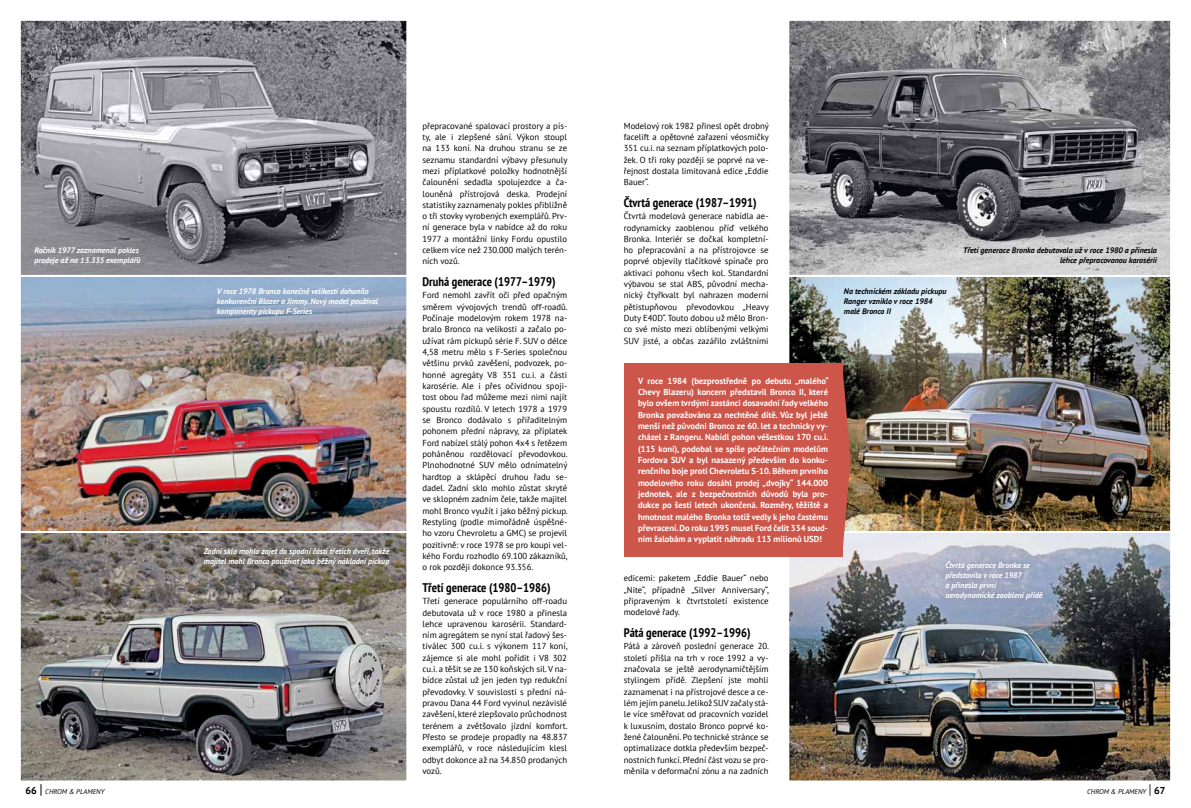
<style>
.page{position:relative;width:1191px;height:808px;background:#fff}
.page>*{position:absolute;margin:0;border:0;box-sizing:border-box;transform-origin:0 0}
.t1{font:700 condensed 12.5px "PT Sans";color:#000}
.t2{font:8.7px/11.3px "PT Sans";color:#000;text-align:justify}
.t3{font:700 8.7px/11.3px "PT Sans";color:#fff;text-align:justify}
.t4{font:italic 700 8px/10px "PT Sans";color:#fff}
.t5{font:italic 700 8px/10px "PT Sans";color:#000;text-align:right}
.t6{font:italic 7px "PT Sans";color:#000}
.s1{font-weight:700;font-style:normal;font-size:10px}
.s2{font-style:normal;font-size:14px}
</style>
<div class="page">
<img style="left:22px;top:22px;width:383px;height:757px">
<div style="left:19px;top:19px;width:389px;height:258px;border:2px solid #fff"></div>
<div style="left:19px;top:275px;width:389px;height:258px;border:2px solid #fff"></div>
<div style="left:19px;top:531px;width:389px;height:251px;border:2px solid #fff"></div>
<div style="left:198px;top:541px;width:198px;height:30px;background:#6a6866;opacity:.75"></div>
<img style="left:790px;top:22px;width:379px;height:757px">
<div style="left:787px;top:19px;width:385px;height:258px;border:2px solid #fff"></div>
<div style="left:787px;top:275px;width:385px;height:258px;border:2px solid #fff"></div>
<div style="left:787px;top:531px;width:385px;height:251px;border:2px solid #fff"></div>
<div style="left:939px;top:555px;width:110px;height:51px;background:#9493af;opacity:.75"></div>
<svg style="left:842px;top:363px;width:8px;height:193px;background:#a56155"></svg>
<div style="left:624px;top:363px;width:218px;height:193px;background:#cd564a"></div>
<p class="t4" style="left:34px;top:245px;width:108px">Ročník 1977 zaznamenal pokles prodeje až na 13.335 exemplářů</p>
<p class="t4" style="left:217px;top:286px;width:162px">V roce 1978 Bronco konečně velikostí dohonilo konkurenční Blazer a Jimmy. Nový model používal komponenty pickupu F-Series</p>
<p class="t4" style="left:204px;top:546px;width:187px">Zadní sklo mohlo zajet do spodní části třetích dveří, takže majitel mohl Bronco používat jako běžný nákladní pickup</p>
<p class="t2" style="left:422px;top:120px;width:146px">přepracované spalovací prostory a pís&shy;ty, ale i zlepšené sání. Výkon stoupl na 133 koní. Na druhou stranu se ze seznamu standardní výbavy přesunuly mezi příplatkové položky hodnotnější čalounění sedadla spolujezdce a ča&shy;louněná přístrojová deska. Prodejní statistiky zaznamenaly pokles přibližně o tři stovky vyrobených exemplářů. Prv&shy;ní generace byla v nabídce až do roku 1977 a montážní linky Fordu opustilo celkem více než 230.000 malých terén&shy;ních vozů.</p>
<h1 class="t1" style="left:422px;top:273px;width:134px">Druhá generace (1977–1979)</h1>
<p class="t2" style="left:422px;top:290px;width:147px">Ford nemohl zavřít oči před opačným směrem vývojových trendů off-roadů.<br>Počínaje modelovým rokem 1978 na&shy;bralo Bronco na velikosti a začalo po&shy;užívat rám pickupů série F. SUV o délce 4,58 metru mělo s F-Series společnou většinu prvků zavěšení, podvozek, po&shy;honné agregáty V8 351 cu.i. a části karosérie. Ale i přes očividnou spoji&shy;tost obou řad můžeme mezi nimi najít spoustu rozdílů. V letech 1978 a 1979 se Bronco dodávalo s přiřaditelným pohonem přední nápravy, za příplatek Ford nabízel stálý pohon 4x4 s řetězem poháněnou rozdělovací převodovkou.<br>Plnohodnotné SUV mělo odnímatelný hardtop a sklápěcí druhou řadu se&shy;dadel. Zadní sklo mohlo zůstat skryté ve sklopném zadním čele, takže majitel mohl Bronco využít i jako běžný pickup.<br>Restyling (podle mimořádně úspěšné&shy;ho vzoru Chevroletu a GMC) se projevil pozitivně: v roce 1978 se pro koupi vel&shy;kého Fordu rozhodlo 69.100 zákazníků, o rok později dokonce 93.356.</p>
<h1 class="t1" style="left:422px;top:579px;width:130px">Třetí generace (1980–1986)</h1>
<p class="t2" style="left:422px;top:595px;width:147px">Třetí generace populárního off-roadu debutovala už v roce 1980 a přinesla lehce upravenou karosérii. Standard&shy;ním agregátem se nyní stal řadový šes&shy;tiválec 300 cu.i. s výkonem 117 koní, zájemce si ale mohl pořídit i V8 302 cu.i. a těšit se ze 130 koňských sil. V na&shy;bídce zůstal už jen jeden typ redukční převodovky. V souvislosti s přední ná&shy;pravou Dana 44 Ford vyvinul nezávislé zavěšení, které zlepšovalo průchodnost terénem a zvětšovalo jízdní komfort.<br>Přesto se prodeje propadly na 48.837 exemplářů, v roce následujícím klesl odbyt dokonce až na 34.850 prodaných vozů.</p>
<p class="t2" style="left:624px;top:120px;width:146px">Modelový rok 1982 přinesl opět drobný facelift a opětovné zařazení véosmičky 351 cu.i. na seznam příplatkových polo&shy;žek. O tři roky později se poprvé na ve&shy;řejnost dostala limitovaná edice „Eddie Bauer“.</p>
<h1 class="t1" style="left:624px;top:194px;width:134px">Čtvrtá generace (1987–1991)</h1>
<p class="t2" style="left:624px;top:210px;width:146px">Čtvrtá modelová generace nabídla ae&shy;rodynamicky zaoblenou příď velkého Bronka. Interiér se dočkal kompletní&shy;ho přepracování a na přístrojovce se poprvé objevily tlačítkové spínače pro aktivaci pohonu všech kol. Standardní výbavou se stal ABS, původní mecha&shy;nický čtyřkvalt byl nahrazen moderní pětistupňovou převodovkou „Heavy Duty E40D“. Touto dobou už mělo Bron&shy;co své místo mezi oblíbenými velkými SUV jisté, a občas zazářilo zvláštními</p>
<p class="t3" style="left:638px;top:375px;width:192px">V roce 1984 (bezprostředně po debutu „malého“ Chevy Blazeru) koncern představil Bronco II, které bylo ovšem tvrdými zastánci dosavadní řady velkého Bronka považováno za nechtěné dítě. Vůz byl ještě menší než původní Bronco ze 60. let a technicky vy&shy;cházel z Rangeru. Nabídl pohon véšestkou 170 cu.i. (115 koní), podobal se spíše počátečním modelům Fordova SUV a byl nasazený především do konku&shy;renčního boje proti Chevroletu S-10. Během prvního modelového roku dosáhl prodej „dvojky“ 144.000 jednotek, ale z bezpečnostních důvodů byla pro&shy;dukce po šesti letech ukončená. Rozměry, těžiště a hmotnost malého Bronka totiž vedly k jeho častému převracení. Do roku 1995 musel Ford čelit 334 soud&shy;ním žalobám a vyplatit náhradu 113 milionů USD!</p>
<p class="t2" style="left:624px;top:572px;width:147px">edicemi: paketem „Eddie Bauer“ nebo „Nite“, případně „Silver Anniversary“, připraveným k čtvrtstoletí existence modelové řady.</p>
<h1 class="t1" style="left:624px;top:624px;width:128px">Pátá generace (1992–1996)</h1>
<p class="t2" style="left:624px;top:640px;width:147px">Pátá a zároveň poslední generace 20. století přišla na trh v roce 1992 a vy&shy;značovala se ještě aerodynamičtějším stylingem přídě. Zlepšení jste mohli zaznamenat i na přístrojové desce a ce&shy;lém jejím panelu. Jelikož SUV začaly stá&shy;le více směřovat od pracovních vozidel k luxusním, dostalo Bronco poprvé ko&shy;žené čalounění. Po technické stránce se optimalizace dotkla především bezpeč&shy;nostních funkcí. Přední část vozu se pro&shy;měnila v deformační zónu a na zadních</p>
<p class="t5" style="left:844px;top:286px;width:104px;text-align:left">Na technickém základu pickupu<br>Ranger vzniklo v roce 1984 malé Bronco II</p>
<p class="t5" style="left:963px;top:245px;width:195px">Třetí generace Bronka debutovala už v roce 1980 a přinesla lehce přepracovanou karosérii</p>
<p class="t4" style="left:945px;top:560px;width:99px">Čtvrtá generace Bronka se představila v roce 1987<br>a přinesla první aerodynamické zaoblení přídě</p>
<p class="t6" style="left:26px;top:787px;width:80px"><span class="s1">66</span> <span class="s2">|</span> CHROM &amp; PLAMENY</p>
<p class="t6" style="left:1087px;top:787px;width:80px">CHROM &amp; PLAMENY <span class="s2">|</span> <span class="s1">67</span></p>
</div>
